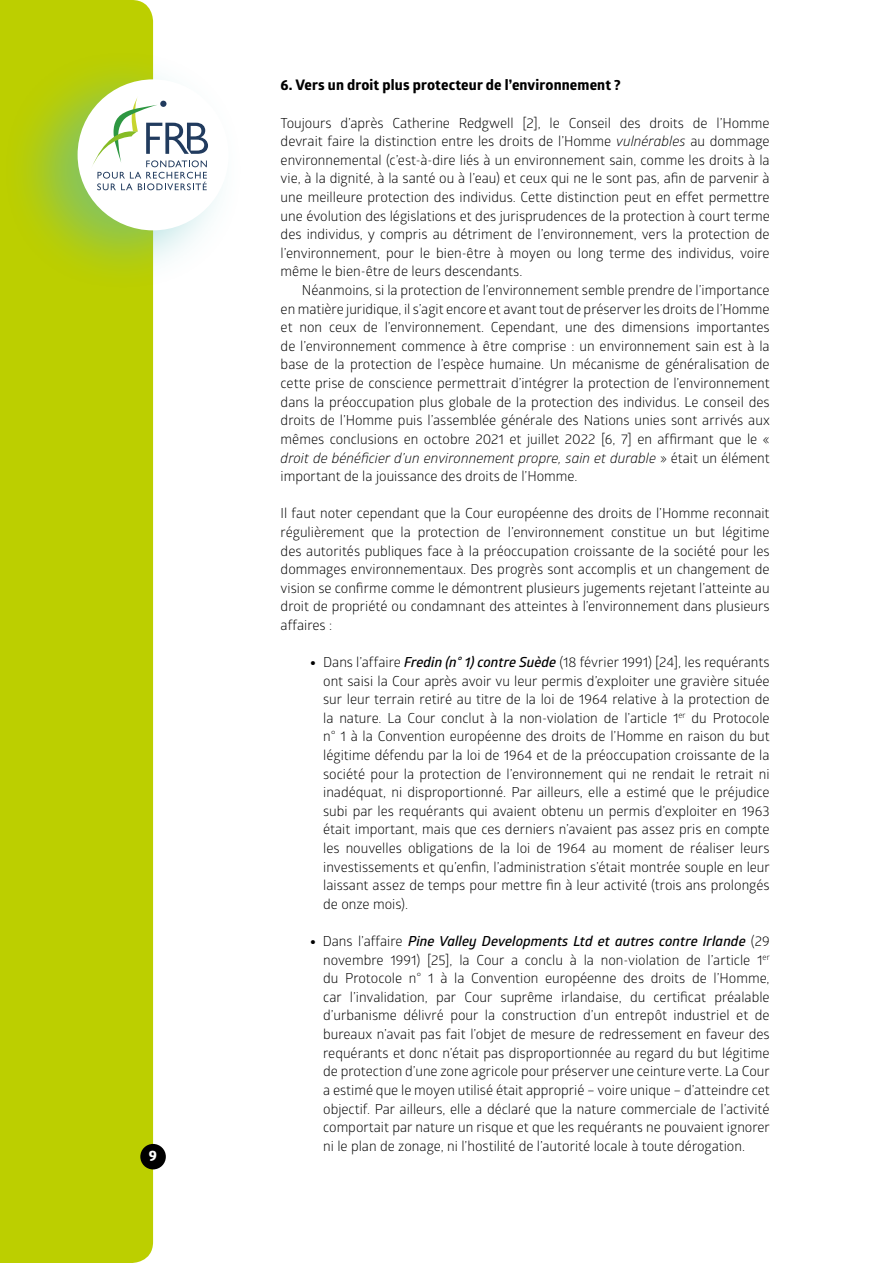
<style>
.page{position:relative;width:893px;height:1263px;background:#fff}
.page>*{position:absolute;margin:0;border:0;box-sizing:border-box;transform-origin:0 0}
.t1{font:700 14.85px "Globerx";color:#fff}
.t2{font:700 14.7px "Globerx";letter-spacing:.01em;color:#000}
.t3{font:13.8px/18.6px "Glober";color:#000;text-align:justify}
.s1{font-style:italic}
.s2{font-weight:900}
.s3{font-weight:600;font-style:italic}
</style>
<div class="page">
<div style="left:0;top:0;width:153px;height:1263px;background:#bccf00"></div>
<div style="left:1px;top:49px;width:244px;height:243px;background:#51babc;opacity:.5"></div>
<div style="left:78px;top:79px;width:151px;height:151px;background:#fff;border-radius:50%"></div>
<svg style="left:91px;top:96px;width:117px;height:94px"></svg>
<div style="left:140px;top:1144px;width:26px;height:25px;background:#000;border-radius:50%"></div>
<p class="t1" style="left:149px;top:1145px;width:10px">9</p>
<p class="t2" style="left:281px;top:74px;width:342px">6. Vers un droit plus protecteur de l’environnement ?</p>
<p class="t3" style="left:281px;top:113px;width:491px">Toujours d’après Catherine Redgwell [2], le Conseil des droits de l’Homme devrait faire la distinction entre les droits de l’Homme <span class="s1">vulnérables</span> au dommage environnemental (c’est-à-dire liés à un environnement sain, comme les droits à la vie, à la dignité, à la santé ou à l’eau) et ceux qui ne le sont pas, afin de parvenir à une meilleure protection des individus. Cette distinction peut en effet permettre une évolution des législations et des jurisprudences de la protection à court terme des individus, y compris au détriment de l’environnement, vers la protection de l’environnement, pour le bien-être à moyen ou long terme des individus, voire même le bien-être de leurs descendants.</p>
<p class="t3" style="left:281px;top:280px;width:491px;text-indent:21px">Néanmoins, si la protection de l’environnement semble prendre de l’importance en matière juridique, il s’agit encore et avant tout de préserver les droits de l’Homme et non ceux de l’environnement. Cependant, une des dimensions importantes de l’environnement commence à être comprise : un environnement sain est à la base de la protection de l’espèce humaine. Un mécanisme de généralisation de cette prise de conscience permettrait d’intégrer la protection de l’environnement dans la préoccupation plus globale de la protection des individus. Le conseil des droits de l’Homme puis l’assemblée générale des Nations unies sont arrivés aux mêmes conclusions en octobre 2021 et juillet 2022 [6, 7] en affirmant que le « <span class="s1">droit de bénéficier d’un environnement propre, sain et durable</span> » était un élément important de la jouissance des droits de l’Homme.</p>
<p class="t3" style="left:281px;top:503px;width:491px">Il faut noter cependant que la Cour européenne des droits de l’Homme reconnait régulièrement que la protection de l’environnement constitue un but légitime des autorités publiques face à la préoccupation croissante de la société pour les dommages environnementaux. Des progrès sont accomplis et un changement de vision se confirme comme le démontrent plusieurs jugements rejetant l’atteinte au droit de propriété ou condamnant des atteintes à l’environnement dans plusieurs affaires :</p>
<p class="t3" style="left:323px;top:652px;width:448px;text-indent:-13px"><span class="s2">•</span> Dans l’affaire <span class="s3">Fredin (n° 1) contre Suède</span> (18 février 1991) [24], les requérants ont saisi la Cour après avoir vu leur permis d’exploiter une gravière située sur leur terrain retiré au titre de la loi de 1964 relative à la protection de la nature. La Cour conclut à la non-violation de l’article 1<sup>er</sup> du Protocole n° 1 à la Convention européenne des droits de l’Homme en raison du but légitime défendu par la loi de 1964 et de la préoccupation croissante de la société pour la protection de l’environnement qui ne rendait le retrait ni inadéquat, ni disproportionné. Par ailleurs, elle a estimé que le préjudice subi par les requérants qui avaient obtenu un permis d’exploiter en 1963 était important, mais que ces derniers n’avaient pas assez pris en compte les nouvelles obligations de la loi de 1964 au moment de réaliser leurs investissements et qu’enfin, l’administration s’était montrée souple en leur laissant assez de temps pour mettre fin à leur activité (trois ans prolongés de onze mois).</p>
<p class="t3" style="left:323px;top:931px;width:448px;text-indent:-13px"><span class="s2">•</span> Dans l’affaire <span class="s3">Pine Valley Developments Ltd et autres contre Irlande</span> (29 novembre 1991) [25], la Cour a conclu à la non-violation de l’article 1<sup>er </sup>du Protocole n° 1 à la Convention européenne des droits de l’Homme, car l’invalidation, par Cour suprême irlandaise, du certificat préalable d’urbanisme délivré pour la construction d’un entrepôt industriel et de bureaux n’avait pas fait l’objet de mesure de redressement en faveur des requérants et donc n’était pas disproportionnée au regard du but légitime de protection d’une zone agricole pour préserver une ceinture verte. La Cour a estimé que le moyen utilisé était approprié – voire unique – d’atteindre cet objectif. Par ailleurs, elle a déclaré que la nature commerciale de l’activité comportait par nature un risque et que les requérants ne pouvaient ignorer ni le plan de zonage, ni l’hostilité de l’autorité locale à toute dérogation.</p>
</div>
